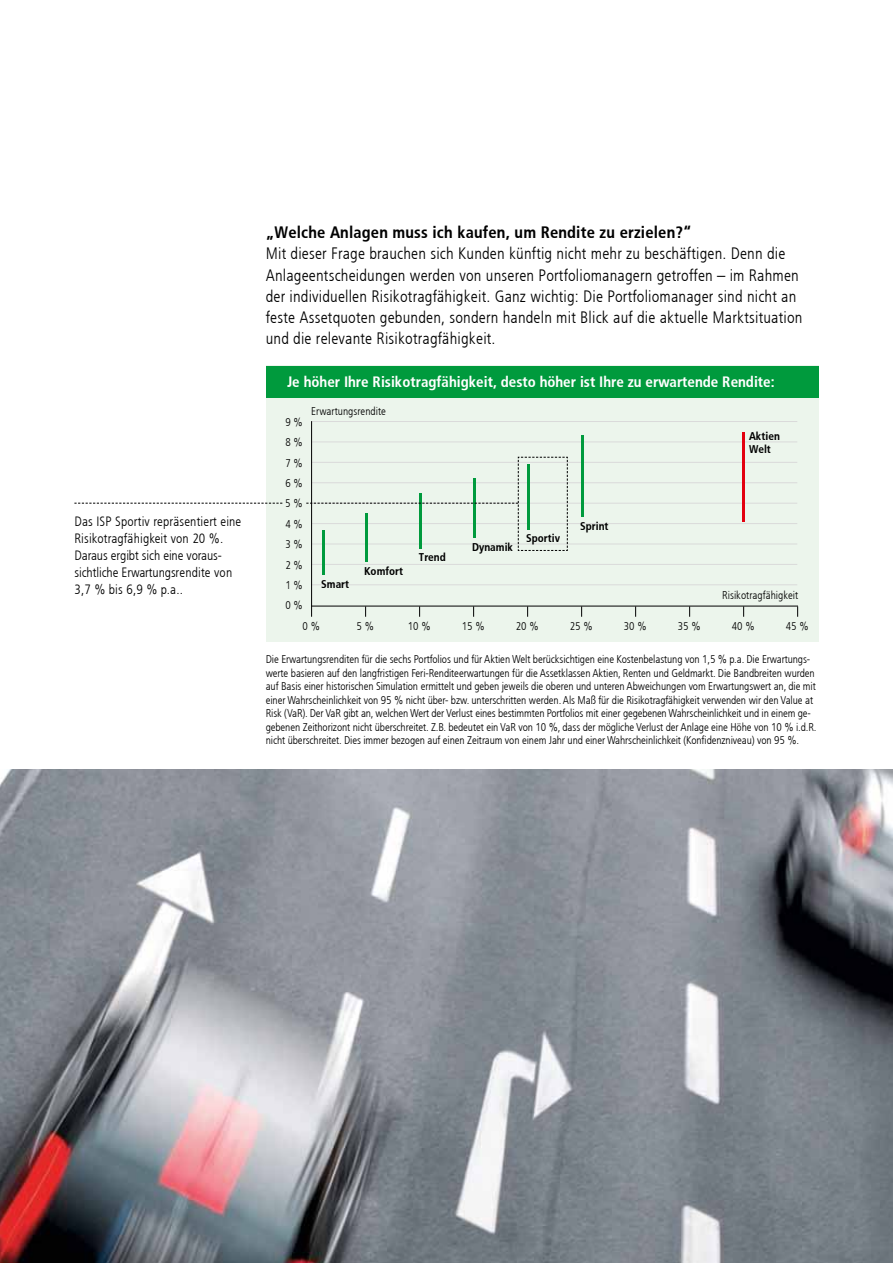
<style>
.page{position:relative;width:893px;height:1263px;background:#fff}
.page>*{position:absolute;margin:0;border:0;box-sizing:border-box;transform-origin:0 0}
.t1{font:16.5px/21.3px "HDI Gerling Sans Cond Light";letter-spacing:.01em;color:#000}
.t2{font:16.5px "HDI Gerling Sans Cond Bold";letter-spacing:.01em;color:#000}
.t3{font:15px "HDI Gerling Sans Cond Bold";color:#fff}
.t4{font:13.5px/17px "HDI Gerling Sans Cond Light";letter-spacing:.01em;color:#000}
.t5{font:11.25px/13.5px "HDI Gerling Sans Cond Light";letter-spacing:-.01em;color:#000}
.t6{font:11.25px/13.5px "HDI Gerling Sans Cond Bold";color:#000}
</style>
<div class="page">
<div style="left:266px;top:366px;width:553px;height:276px;background:#ecf5ec"></div>
<img style="left:0;top:770px;width:893px;height:493px">
<div style="left:266px;top:366px;width:553px;height:32px;background:#009a3d"></div>
<hr style="left:312px;top:584px;width:485px;height:1px;background:#dadada">
<hr style="left:312px;top:564px;width:485px;height:1px;background:#dadada">
<hr style="left:312px;top:544px;width:485px;height:1px;background:#dadada">
<hr style="left:312px;top:523px;width:485px;height:1px;background:#dadada">
<hr style="left:312px;top:503px;width:485px;height:1px;background:#dadada">
<hr style="left:312px;top:482px;width:485px;height:1px;background:#dadada">
<hr style="left:312px;top:462px;width:485px;height:1px;background:#dadada">
<hr style="left:312px;top:442px;width:485px;height:1px;background:#dadada">
<hr style="left:312px;top:421px;width:485px;height:1px;background:#dadada">
<hr style="left:311px;top:421px;width:1px;height:196px;background:#000">
<hr style="left:311px;top:606px;width:487px;height:1px;background:#000">
<hr style="left:322px;top:530px;width:2px;height:45px;background:#009a3d">
<hr style="left:366px;top:513px;width:2px;height:49px;background:#009a3d">
<hr style="left:581px;top:436px;width:2px;height:81px;background:#009a3d">
<hr style="left:742px;top:432px;width:3px;height:89px;background:#e3000f">
<svg style="left:74px;top:456px;width:494px;height:95px"></svg>
<div style="left:283px;top:498px;width:22px;height:10px;background:#ecf5ec"></div>
<p class="t4" style="left:74px;top:513px;width:168px">Das ISP Sportiv repräsentiert eine<br>Risikotragfähigkeit von 20 %.<br>Daraus ergibt sich eine voraus&shy;sichtliche Erwartungsrendite von<br>3,7 % bis 6,9 % p.a..</p>
<h1 class="t2" style="left:266px;top:223px;width:427px">„Welche Anlagen muss ich kaufen, um Rendite zu erzielen?“</h1>
<p class="t1" style="left:266px;top:243px;width:538px">Mit dieser Frage brauchen sich Kunden künftig nicht mehr zu beschäftigen. Denn die Anlageentscheidungen werden von unseren Portfoliomanagern getroffen – im Rahmen der individuellen Risikotragfähigkeit. Ganz wichtig: Die Portfoliomanager sind nicht an feste Assetquoten gebunden, sondern handeln mit Blick auf die aktuelle Marktsituation und die relevante Risikotragfähigkeit.</p>
<h2 class="t3" style="left:287px;top:373px;width:489px">Je höher Ihre Risikotragfähigkeit, desto höher ist Ihre zu erwartende Rendite:</h2>
<p class="t5" style="left:311px;top:404px;width:76px">Erwartungsrendite</p>
<p class="t5" style="left:285px;top:415px;width:19px">9 %</p>
<p class="t5" style="left:285px;top:436px;width:19px">8 %</p>
<p class="t5" style="left:285px;top:456px;width:19px">7 %</p>
<p class="t5" style="left:285px;top:477px;width:19px">6 %</p>
<p class="t5" style="left:285px;top:497px;width:19px">5 %</p>
<p class="t5" style="left:285px;top:517px;width:19px">4 %</p>
<p class="t5" style="left:285px;top:538px;width:19px">3 %</p>
<p class="t5" style="left:285px;top:558px;width:19px">2 %</p>
<p class="t5" style="left:285px;top:579px;width:19px">1 %</p>
<p class="t5" style="left:285px;top:599px;width:19px">0 %</p>
<p class="t6" style="left:321px;top:577px;width:29px">Smart</p>
<p class="t6" style="left:364px;top:564px;width:40px">Komfort</p>
<p class="t6" style="left:419px;top:551px;width:28px">Trend</p>
<p class="t6" style="left:472px;top:540px;width:43px">Dynamik</p>
<p class="t6" style="left:526px;top:532px;width:35px">Sportiv</p>
<p class="t6" style="left:580px;top:520px;width:30px">Sprint</p>
<p class="t6" style="left:749px;top:429px;width:32px">Aktien<br>Welt</p>
<p class="t5" style="left:722px;top:588px;width:78px">Risikotragfähigkeit</p>
<p class="t5" style="left:303px;top:620px;width:19px">0 %</p>
<p class="t5" style="left:357px;top:620px;width:19px">5 %</p>
<p class="t5" style="left:408px;top:620px;width:24px">10 %</p>
<p class="t5" style="left:462px;top:620px;width:24px">15 %</p>
<p class="t5" style="left:516px;top:620px;width:24px">20 %</p>
<p class="t5" style="left:570px;top:620px;width:24px">25 %</p>
<p class="t5" style="left:624px;top:620px;width:24px">30 %</p>
<p class="t5" style="left:678px;top:620px;width:24px">35 %</p>
<p class="t5" style="left:732px;top:620px;width:24px">40 %</p>
<p class="t5" style="left:786px;top:620px;width:24px">45 %</p>
<p class="t5" style="left:266px;top:653px;width:552px">Die Erwartungsrenditen für die sechs Portfolios und für Aktien Welt berücksichtigen eine Kostenbelastung von 1,5 % p.a. Die Erwartungs&shy;werte basieren auf den langfristigen Feri-Renditeerwartungen für die Assetklassen Aktien, Renten und Geldmarkt. Die Bandbreiten wurden auf Basis einer historischen Simulation ermittelt und geben jeweils die oberen und unteren Abweichungen vom Erwartungswert an, die mit einer Wahrscheinlichkeit von 95 % nicht über- bzw. unterschritten werden. Als Maß für die Risikotragfähigkeit verwenden wir den Value at Risk (VaR). Der VaR gibt an, welchen Wert der Verlust eines bestimmten Portfolios mit einer gegebenen Wahrscheinlichkeit und in einem ge&shy;gebenen Zeithorizont nicht überschreitet. Z.B. bedeutet ein VaR von 10 %, dass der mögliche Verlust der Anlage eine Höhe von 10 % i.d.R. nicht überschreitet. Dies immer bezogen auf einen Zeitraum von einem Jahr und einer Wahrscheinlichkeit (Konfidenzniveau) von 95 %.</p>
</div>
